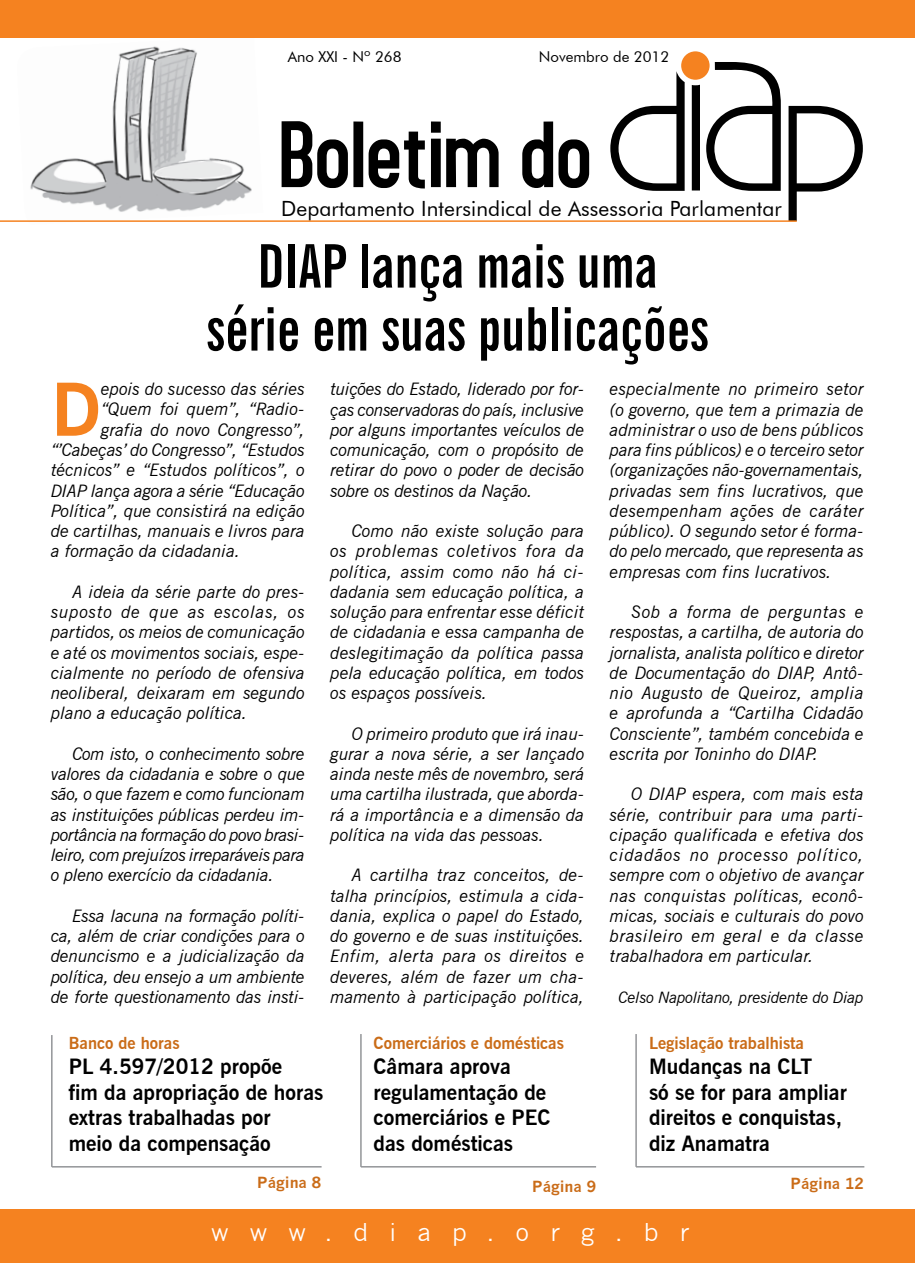
<style>
.page{position:relative;width:915px;height:1263px;background:#fff}
.page>*{position:absolute;margin:0;border:0;box-sizing:border-box;transform-origin:0 0}
.t1{font:700 72.9px "News Gothic BT";color:#f58220}
.t2{font:700 extra-condensed 60px/63px "News Gothic BT";color:#000;text-align:center}
.t3{font:24px "News Gothic";letter-spacing:.88em;color:#fff}
.t4{font:700 21px/25.5px "News Gothic BT";color:#000}
.t5{font:21px "Futura BT";letter-spacing:.005em;color:#000}
.t6{font:italic 17.25px/20.2px "News Gothic BT";color:#000;text-align:justify}
.t7{font:700 16.5px "News Gothic BT";color:#ca6c18}
.t8{font:italic 15.75px "News Gothic BT";letter-spacing:-.015em;color:#000}
.t9{font:15px "Futura BT";color:#000}
.t10{font:700 15px "News Gothic";color:#ca6c18}
</style>
<div class="page">
<img style="left:16px;top:37px;width:247px;height:175px">
<svg style="left:281px;top:121px;width:308px;height:68px"></svg>
<div style="left:681px;top:51px;width:28px;height:29px;background:#f58220;border-radius:50%"></div>
<svg style="left:610px;top:62px;width:252px;height:159px"></svg>
<hr style="left:0;top:220px;width:796px;height:2px;background:#f58220">
<div style="left:0;top:0;width:914px;height:37px;background:#f58220"></div>
<div style="left:0;top:1209px;width:914px;height:54px;background:#f58220"></div>
<hr style="left:51px;top:1035px;width:2px;height:132px;background:#939598">
<hr style="left:52px;top:1166px;width:269px;height:1px;background:#939598">
<hr style="left:360px;top:1034px;width:1px;height:133px;background:#939598">
<hr style="left:361px;top:1166px;width:235px;height:1px;background:#939598">
<hr style="left:635px;top:1034px;width:1px;height:133px;background:#939598">
<hr style="left:635px;top:1166px;width:229px;height:1px;background:#939598">
<p class="t9" style="left:287px;top:48px;width:115px">Ano XXI - Nº 268</p>
<p class="t9" style="left:538px;top:48px;width:132px">Novembro de 2012</p>
<p class="t5" style="left:281px;top:196px;width:502px">Departamento Intersindical de Assessoria Parlamentar</p>
<h2 class="t2" style="left:206px;top:234px;width:504px">DIAP lança mais uma série em suas publicações</h2>
<h1 class="t1" style="left:51px;top:365px;width:52px">D</h1>
<p class="t6" style="left:101px;top:379px;width:205px">epois do sucesso das séries</p>
<p class="t6" style="left:101px;top:399px;width:205px">“Quem foi quem”, “Radio-</p>
<p class="t6" style="left:101px;top:419px;width:205px">grafia do novo Congresso”,</p>
<p class="t6" style="left:51px;top:440px;width:255px">“’Cabeças’ do Congresso”, “Estudos</p>
<p class="t6" style="left:51px;top:460px;width:255px">técnicos” e “Estudos políticos”, o</p>
<p class="t6" style="left:51px;top:480px;width:255px">DIAP lança agora a série “Educação</p>
<p class="t6" style="left:51px;top:500px;width:255px">Política”, que consistirá na edição</p>
<p class="t6" style="left:51px;top:521px;width:255px">de cartilhas, manuais e livros para</p>
<p class="t6" style="left:51px;top:541px;width:191px">a formação da cidadania.</p>
<p class="t6" style="left:51px;top:581px;width:255px;text-indent:21px">A ideia da série parte do pres&shy;suposto de que as escolas, os partidos, os meios de comunicação e até os movimentos sociais, espe&shy;cialmente no período de ofensiva neoliberal, deixaram em segundo plano a educação política.</p>
<p class="t6" style="left:51px;top:743px;width:255px;text-indent:21px">Com isto, o conhecimento sobre valores da cidadania e sobre o que são, o que fazem e como funcionam as instituições públicas perdeu im&shy;portância na formação do povo brasi&shy;leiro, com prejuízos irreparáveis para o pleno exercício da cidadania.</p>
<p class="t6" style="left:51px;top:905px;width:255px;text-indent:21px">Essa lacuna na formação políti&shy;ca, além de criar condições para o denuncismo e a judicialização da política, deu ensejo a um ambiente de forte questionamento das insti-</p>
<p class="t6" style="left:330px;top:379px;width:255px">tuições do Estado, liderado por for&shy;ças conservadoras do país, inclusive por alguns importantes veículos de comunicação, com o propósito de retirar do povo o poder de decisão sobre os destinos da Nação.</p>
<p class="t6" style="left:330px;top:521px;width:255px;text-indent:21px">Como não existe solução para os problemas coletivos fora da política, assim como não há ci&shy;dadania sem educação política, a solução para enfrentar esse déficit de cidadania e essa campanha de deslegitimação da política passa pela educação política, em todos os espaços possíveis.</p>
<p class="t6" style="left:330px;top:723px;width:255px;text-indent:21px">O primeiro produto que irá inau&shy;gurar a nova série, a ser lançado ainda neste mês de novembro, será uma cartilha ilustrada, que aborda&shy;rá a importância e a dimensão da política na vida das pessoas.</p>
<p class="t6" style="left:330px;top:865px;width:255px;text-indent:21px">A cartilha traz conceitos, de&shy;talha princípios, estimula a cida&shy;dania, explica o papel do Estado, do governo e de suas instituições.<br>Enfim, alerta para os direitos e deveres, além de fazer um cha&shy;mamento à participação política,</p>
<p class="t7" style="left:69px;top:1033px;width:112px">Banco de horas</p>
<p class="t4" style="left:69px;top:1054px;width:256px">PL 4.597/2012 propõe<br>fim da apropriação de horas extras trabalhadas por<br>meio da compensação</p>
<p class="t10" style="left:257px;top:1173px;width:65px">Página 8</p>
<p class="t7" style="left:373px;top:1033px;width:192px">Comerciários e domésticas</p>
<p class="t4" style="left:373px;top:1054px;width:178px">Câmara aprova regulamentação de comerciários e PEC das domésticas</p>
<p class="t10" style="left:532px;top:1178px;width:65px">Página 9</p>
<p class="t6" style="left:609px;top:379px;width:255px">especialmente no primeiro setor (o governo, que tem a primazia de administrar o uso de bens públicos para fins públicos) e o terceiro setor (organizações não-governamentais, privadas sem fins lucrativos, que desempenham ações de caráter público). O segundo setor é forma&shy;do pelo mercado, que representa as empresas com fins lucrativos.</p>
<p class="t6" style="left:609px;top:602px;width:255px;text-indent:21px">Sob a forma de perguntas e respostas, a cartilha, de autoria do jornalista, analista político e diretor de Documentação do DIAP, Antô&shy;nio Augusto de Queiroz, amplia e aprofunda a “Cartilha Cidadão Consciente”, também concebida e escrita por Toninho do DIAP.</p>
<p class="t6" style="left:609px;top:784px;width:255px;text-indent:21px">O DIAP espera, com mais esta série, contribuir para uma parti&shy;cipação qualificada e efetiva dos cidadãos no processo político, sempre com o objetivo de avançar nas conquistas políticas, econô&shy;micas, sociais e culturais do povo brasileiro em geral e da classe trabalhadora em particular.</p>
<p class="t8" style="left:618px;top:988px;width:247px">Celso Napolitano, presidente do Diap</p>
<p class="t7" style="left:648px;top:1033px;width:156px">Legislação trabalhista</p>
<p class="t4" style="left:648px;top:1054px;width:199px">Mudanças na CLT<br>só se for para ampliar direitos e conquistas, diz Anamatra</p>
<p class="t10" style="left:790px;top:1174px;width:75px">Página 12</p>
<h3 class="t3" style="left:211px;top:1218px;width:480px">www.diap.org.br</h3>
</div>
